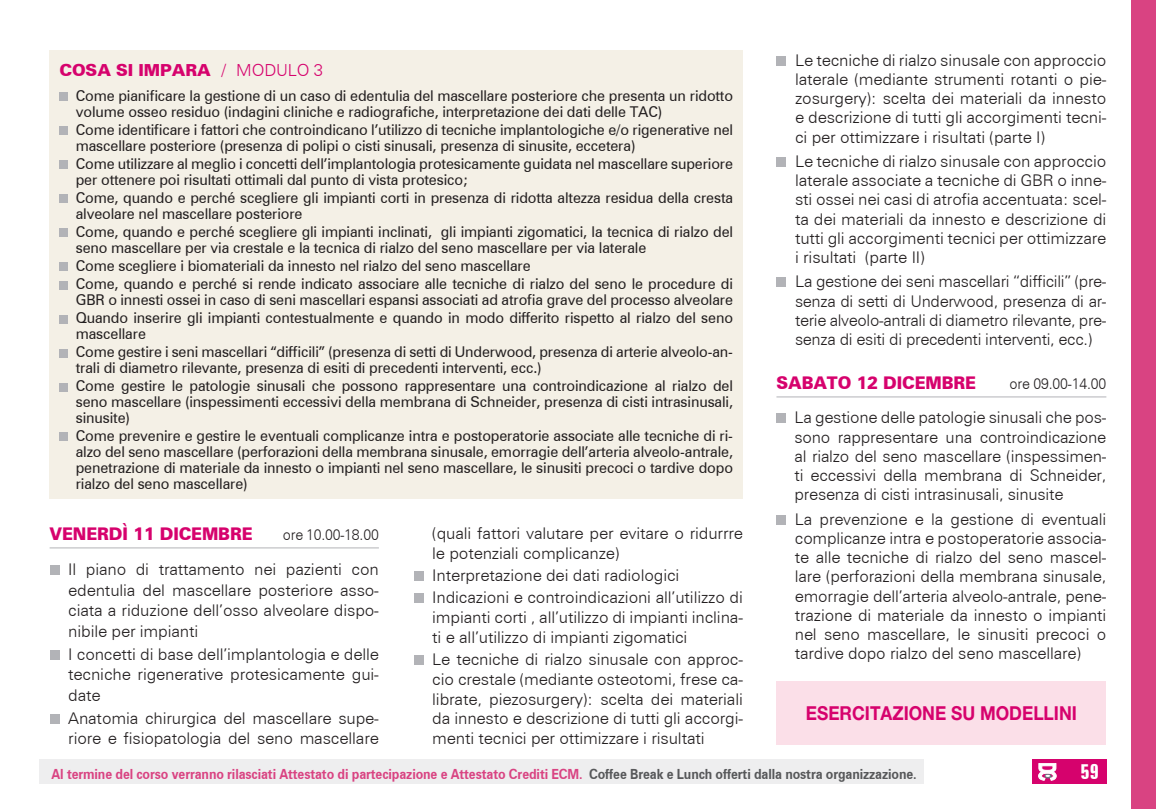
<style>
.page{position:relative;width:1156px;height:809px;background:#fff}
.page>*{position:absolute;margin:0;border:0;box-sizing:border-box;transform-origin:0 0}
.t1{font:700 extra-condensed 21px "Zurich BT";color:#fff}
.t2{font:700 19.25px "Helvetica Neue";color:#d6026d;scale:.9 1}
.t3{font:900 17.5px "Zurich BT";letter-spacing:-.01em;color:#d6026d;scale:.95 1}
.t4{font:900 16.62px "Zurich BT";letter-spacing:-.01em;color:#d6026d}
.t5{font:300 16.1px/19.2px "Zurich BT";letter-spacing:-.01em;color:#231f20;text-align:justify}
.t6{font:14.88px/15.8px "Zurich BT";letter-spacing:-.01em;color:#231f20}
.t7{font:300 14.88px "Zurich BT";letter-spacing:-.01em;color:#231f20;scale:.95 1}
.t8{font:700 14px "Zurich BT";letter-spacing:-.01em;color:#d94382;scale:.9 1}
.s1{font-weight:300}
.s2{color:#57585a}
</style>
<div class="page">
<div style="left:1131px;top:0;width:25px;height:809px;background:#d94382"></div>
<div style="left:1032px;top:759px;width:74px;height:25px;background:#d6026d"></div>
<svg style="left:1038px;top:763px;width:18px;height:17px"></svg>
<hr style="left:50px;top:547px;width:329px;height:1px;background:#b2b3b7">
<div style="left:50px;top:565px;width:10px;height:10px;background:#b2b3b7"></div>
<div style="left:50px;top:649px;width:10px;height:10px;background:#b2b3b7"></div>
<div style="left:50px;top:713px;width:10px;height:10px;background:#b2b3b7"></div>
<div style="left:414px;top:571px;width:10px;height:10px;background:#b2b3b7"></div>
<div style="left:414px;top:593px;width:10px;height:10px;background:#b2b3b7"></div>
<div style="left:414px;top:655px;width:10px;height:10px;background:#b2b3b7"></div>
<div style="left:776px;top:681px;width:330px;height:63px;background:#fbdfe8"></div>
<hr style="left:776px;top:396px;width:330px;height:1px;background:#b2b3b7">
<div style="left:776px;top:56px;width:10px;height:10px;background:#b2b3b7"></div>
<div style="left:776px;top:157px;width:10px;height:10px;background:#b2b3b7"></div>
<div style="left:776px;top:277px;width:10px;height:10px;background:#b2b3b7"></div>
<div style="left:776px;top:413px;width:10px;height:10px;background:#b2b3b7"></div>
<div style="left:776px;top:514px;width:10px;height:10px;background:#b2b3b7"></div>
<div style="left:50px;top:50px;width:693px;height:448px;background:#f4f0e6"></div>
<div style="left:60px;top:93px;width:8px;height:8px;background:#b2b3b7"></div>
<div style="left:60px;top:127px;width:8px;height:8px;background:#b2b3b7"></div>
<div style="left:60px;top:160px;width:8px;height:9px;background:#b2b3b7"></div>
<div style="left:60px;top:194px;width:8px;height:9px;background:#b2b3b7"></div>
<div style="left:60px;top:228px;width:8px;height:9px;background:#b2b3b7"></div>
<div style="left:60px;top:262px;width:8px;height:9px;background:#b2b3b7"></div>
<div style="left:60px;top:281px;width:8px;height:8px;background:#b2b3b7"></div>
<div style="left:60px;top:315px;width:8px;height:8px;background:#b2b3b7"></div>
<div style="left:60px;top:349px;width:8px;height:8px;background:#b2b3b7"></div>
<div style="left:60px;top:383px;width:8px;height:8px;background:#b2b3b7"></div>
<div style="left:60px;top:432px;width:8px;height:9px;background:#b2b3b7"></div>
<div style="left:40px;top:759px;width:884px;height:25px;background:#eeeeef"></div>
<p class="t4" style="left:60px;top:60px;width:265px">COSA SI IMPARA <span class="s1">/ MODULO 3</span></p>
<p class="t6" style="left:76px;top:88px;width:659px">Come pianificare la gestione di un caso di edentulia del mascellare posteriore che presenta un ridotto volume osseo residuo (indagini cliniche e radiografiche, interpretazione dei dati delle TAC)</p>
<p class="t6" style="left:76px;top:122px;width:659px">Come identificare i fattori che controindicano l’utilizzo di tecniche implantologiche e/o rigenerative nel mascellare posteriore (presenza di polipi o cisti sinusali, presenza di sinusite, eccetera)</p>
<p class="t6" style="left:76px;top:156px;width:659px">Come utilizzare al meglio i concetti dell’implantologia protesicamente guidata nel mascellare superiore per ottenere poi risultati ottimali dal punto di vista protesico;</p>
<p class="t6" style="left:76px;top:190px;width:659px">Come, quando e perché scegliere gli impianti corti in presenza di ridotta altezza residua della cresta alveolare nel mascellare posteriore</p>
<p class="t6" style="left:76px;top:224px;width:659px">Come, quando e perché scegliere gli impianti inclinati, gli impianti zigomatici, la tecnica di rialzo del seno mascellare per via crestale e la tecnica di rialzo del seno mascellare per via laterale</p>
<p class="t6" style="left:76px;top:257px;width:659px;line-height:18.2px">Come scegliere i biomateriali da innesto nel rialzo del seno mascellare<br>Come, quando e perché si rende indicato associare alle tecniche di rialzo del seno le procedure di</p>
<p class="t6" style="left:76px;top:291px;width:659px;line-height:18.2px">GBR o innesti ossei in caso di seni mascellari espansi associati ad atrofia grave del processo alveolare<br>Quando inserire gli impianti contestualmente e quando in modo differito rispetto al rialzo del seno</p>
<p class="t6" style="left:76px;top:325px;width:659px;line-height:18.2px">mascellare<br>Come gestire i seni mascellari “difficili” (presenza di setti di Underwood, presenza di arterie alveolo-an-</p>
<p class="t6" style="left:76px;top:359px;width:659px;line-height:18.2px">trali di diametro rilevante, presenza di esiti di precedenti interventi, ecc.)<br>Come gestire le patologie sinusali che possono rappresentare una controindicazione al rialzo del</p>
<p class="t6" style="left:76px;top:394px;width:659px">seno mascellare (inspessimenti eccessivi della membrana di Schneider, presenza di cisti intrasinusali, sinusite)</p>
<p class="t6" style="left:76px;top:428px;width:659px;text-align:justify">Come prevenire e gestire le eventuali complicanze intra e postoperatorie associate alle tecniche di ri&shy;alzo del seno mascellare (perforazioni della membrana sinusale, emorragie dell’arteria alveolo-antrale, penetrazione di materiale da innesto o impianti nel seno mascellare, le sinusiti precoci o tardive dopo rialzo del seno mascellare)</p>
<p class="t3" style="left:50px;top:523px;width:215px">VENERDÌ 11 DICEMBRE</p>
<p class="t7" style="left:283px;top:526px;width:103px">ore 10.00-18.00</p>
<p class="t5" style="left:68px;top:559px;width:312px;line-height:20.5px">Il piano di trattamento nei pazienti con edentulia del mascellare posteriore asso&shy;ciata a riduzione dell’osso alveolare dispo&shy;nibile per impianti</p>
<p class="t5" style="left:68px;top:643px;width:312px;line-height:20.5px">I concetti di base dell’implantologia e delle tecniche rigenerative protesicamente gui&shy;date</p>
<p class="t5" style="left:68px;top:707px;width:312px;line-height:20.5px">Anatomia chirurgica del mascellare supe&shy;riore e fisiopatologia del seno mascellare</p>
<p class="t5" style="left:432px;top:523px;width:312px;line-height:19.8px">(quali fattori valutare per evitare o ridurrre le potenziali complicanze)</p>
<p class="t5" style="left:432px;top:564px;width:312px;line-height:22.2px">Interpretazione dei dati radiologici<br>Indicazioni e controindicazioni all’utilizzo di</p>
<p class="t5" style="left:432px;top:607px;width:312px;line-height:19.8px">impianti corti , all’utilizzo di impianti inclina&shy;ti e all’utilizzo di impianti zigomatici</p>
<p class="t5" style="left:432px;top:649px;width:312px;line-height:19.8px">Le tecniche di rialzo sinusale con approc&shy;cio crestale (mediante osteotomi, frese ca&shy;librate, piezosurgery): scelta dei materiali da innesto e descrizione di tutti gli accorgi&shy;menti tecnici per ottimizzare i risultati</p>
<p class="t5" style="left:795px;top:50px;width:313px">Le tecniche di rialzo sinusale con approccio laterale (mediante strumenti rotanti o pie&shy;zosurgery): scelta dei materiali da innesto e descrizione di tutti gli accorgimenti tecni&shy;ci per ottimizzare i risultati (parte I)</p>
<p class="t5" style="left:795px;top:151px;width:313px">Le tecniche di rialzo sinusale con approccio laterale associate a tecniche di GBR o inne&shy;sti ossei nei casi di atrofia accentuata: scel&shy;ta dei materiali da innesto e descrizione di tutti gli accorgimenti tecnici per ottimizzare i risultati (parte II)</p>
<p class="t5" style="left:795px;top:272px;width:313px">La gestione dei seni mascellari “difficili” (pre&shy;senza di setti di Underwood, presenza di ar&shy;terie alveolo-antrali di diametro rilevante, pre&shy;senza di esiti di precedenti interventi, ecc.)</p>
<p class="t3" style="left:776px;top:372px;width:212px">SABATO 12 DICEMBRE</p>
<p class="t7" style="left:1009px;top:375px;width:103px">ore 09.00-14.00</p>
<p class="t5" style="left:794px;top:408px;width:313px">La gestione delle patologie sinusali che pos&shy;sono rappresentare una controindicazione al rialzo del seno mascellare (inspessimen&shy;ti eccessivi della membrana di Schneider, presenza di cisti intrasinusali, sinusite</p>
<p class="t5" style="left:795px;top:509px;width:313px">La prevenzione e la gestione di eventuali complicanze intra e postoperatorie associa&shy;te alle tecniche di rialzo del seno mascel&shy;lare (perforazioni della membrana sinusale, emorragie dell’arteria alveolo-antrale, pene&shy;trazione di materiale da innesto o impianti nel seno mascellare, le sinusiti precoci o tardive dopo rialzo del seno mascellare)</p>
<p class="t2" style="left:806px;top:701px;width:303px">ESERCITAZIONE SU MODELLINI</p>
<p class="t8" style="left:52px;top:765px;width:963px">Al termine del corso verranno rilasciati Attestato di partecipazione e Attestato Crediti ECM. <span class="s2">Coffee Break e Lunch offerti dalla nostra organizzazione.</span></p>
<h1 class="t1" style="left:1080px;top:760px;width:20px">59</h1>
</div>
